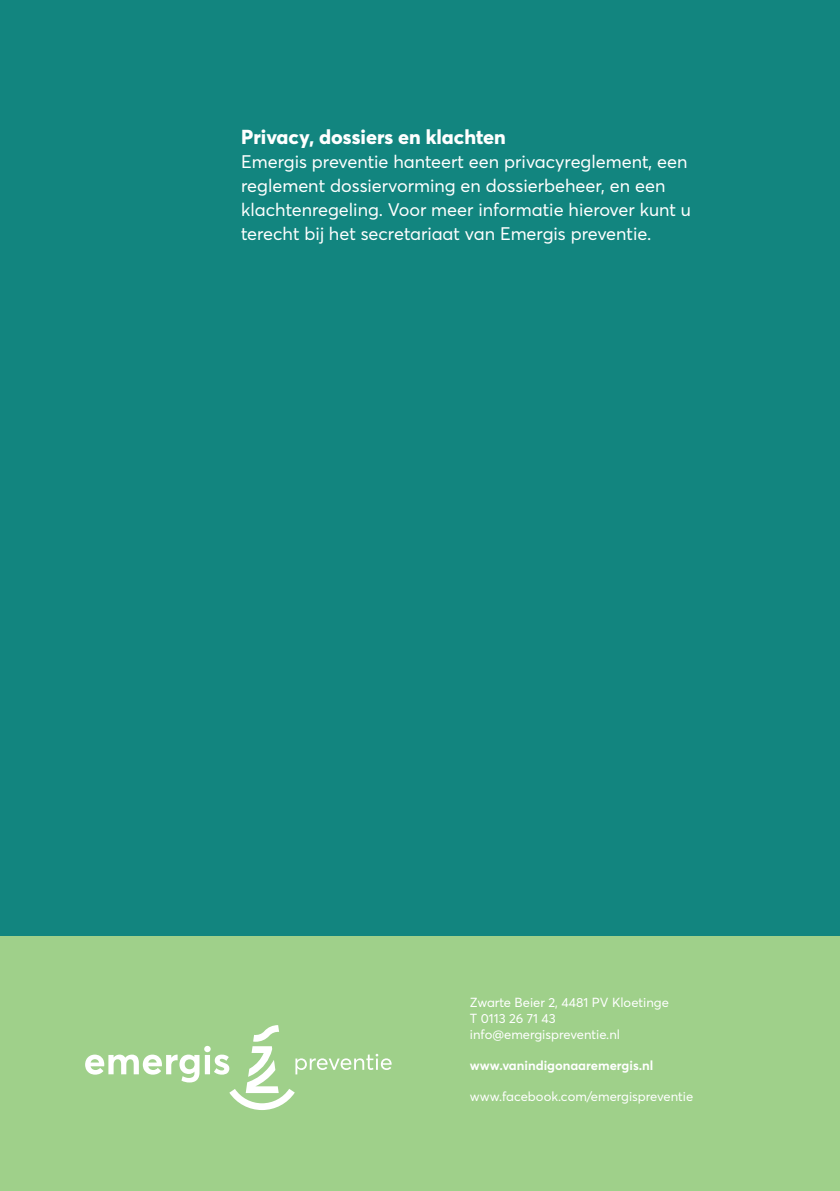
<style>
.page{position:relative;width:840px;height:1191px;background:#fff}
.page>*{position:absolute;margin:0;border:0;box-sizing:border-box;transform-origin:0 0}
.Tekst_wit{font:800 20px "Averta";color:#fff}
.Tekst_wit-2{font:18px/24px "Averta";color:#fff}
.t1{font:13px "Averta";color:#fff}
.t2{font:700 13px "Averta";color:#fff}
</style>
<div class="page">
<div style="left:0;top:935px;width:839px;height:256px;background:#9fd08a"></div>
<div style="left:0;top:0;width:839px;height:935px;background:#12857f"></div>
<svg style="left:85px;top:1025px;width:306px;height:85px"></svg>
<p class="Tekst_wit" style="left:241px;top:123px;width:266px">Privacy, dossiers en klachten</p>
<p class="Tekst_wit-2" style="left:241px;top:149px;width:451px">Emergis preventie hanteert een privacyreglement, een reglement dossiervorming en dossierbeheer, en een klachtenregeling. Voor meer informatie hierover kunt u terecht bij het secretariaat van Emergis preventie.</p>
<p class="t1" style="left:469px;top:994px;width:200px">Zwarte Beier 2, 4481 PV Kloetinge</p>
<p class="t1" style="left:469px;top:1009px;width:87px">T 0113 26 71 43</p>
<p class="t1" style="left:469px;top:1025px;width:151px">info@emergispreventie.nl</p>
<p class="t2" style="left:469px;top:1056px;width:185px">www.vanindigonaaremergis.nl</p>
<p class="t1" style="left:469px;top:1087px;width:225px">www.facebook.com/emergispreventie</p>
</div>
